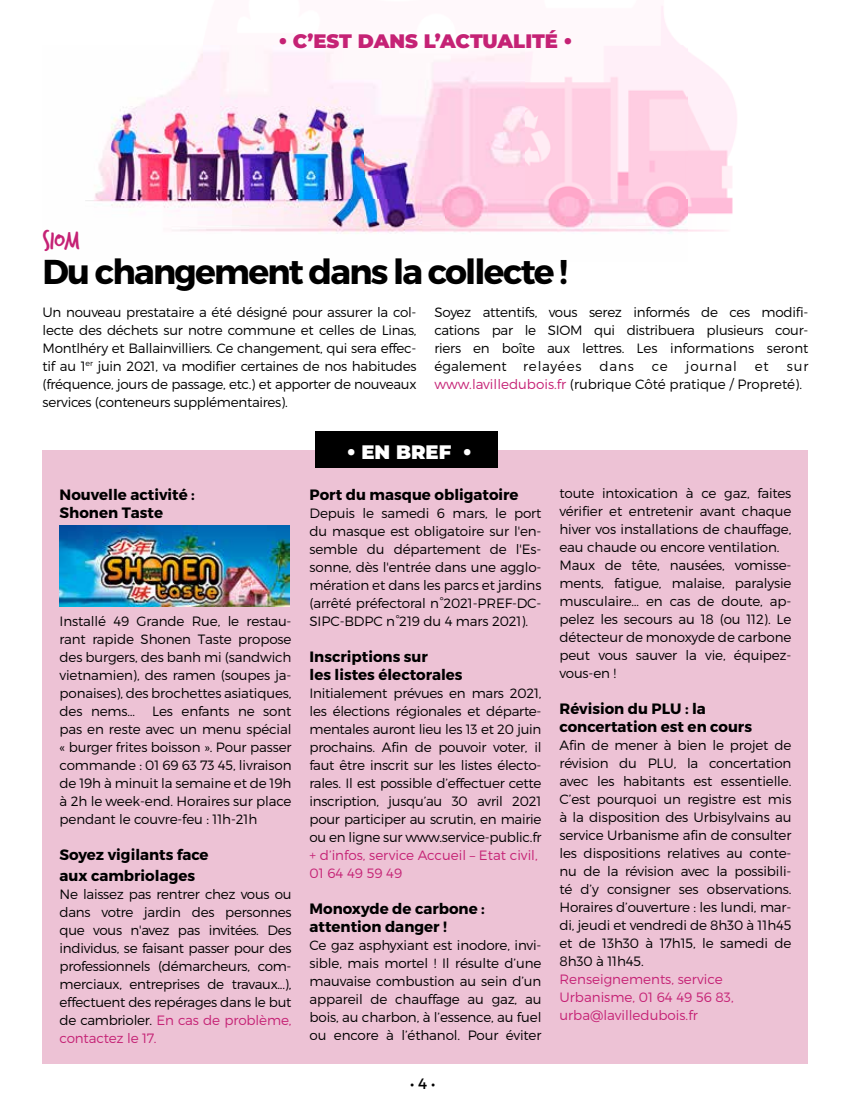
<style>
.page{position:relative;width:851px;height:1106px;background:#fff}
.page>*{position:absolute;margin:0;border:0;box-sizing:border-box;transform-origin:0 0}
.t1{font:700 34.5px "Montserrat";letter-spacing:-.05em;color:#000}
.t2{font:28.5px "Trash Hand";color:#c52275}
.t3{font:900 19.5px "Montserrat";color:#c52275}
.t4{font:900 19.5px "Montserrat";color:#fff}
.t5{font:700 15px/18px "Montserrat";color:#000}
.t6{font:15px "Montserrat";color:#000}
.t7{font:300 13.5px/18px "Montserrat";letter-spacing:-.01em;color:#000;text-align:justify}
.t8{font:300 13.5px/18px "Montserrat";color:#c52275}
.t9{font:300 13.5px "Montserrat";letter-spacing:.06em;color:#000}
.s1{color:#c52275}
</style>
<div class="page">
<img style="left:85px;top:6px;width:652px;height:228px">
<div style="left:43px;top:450px;width:765px;height:613px;background:#edc2d5"></div>
<div style="left:315px;top:432px;width:182px;height:36px;background:#000"></div>
<img style="left:60px;top:525px;width:229px;height:81px">
<h3 class="t3" style="left:278px;top:26px;width:295px">• C’EST DANS L’ACTUALITÉ •</h3>
<h2 class="t2" style="left:43px;top:226px;width:39px">SIOM</h2>
<h1 class="t1" style="left:43px;top:250px;width:527px">Du changement dans la collecte !</h1>
<p class="t7" style="left:43px;top:302px;width:375px">Un nouveau prestataire a été désigné pour assurer la col&shy;lecte des déchets sur notre commune et celles de Linas, Montlhéry et Ballainvilliers. Ce changement, qui sera effec&shy;tif au 1<sup>er</sup> juin 2021, va modifier certaines de nos habitudes (fréquence, jours de passage, etc.) et apporter de nouveaux services (conteneurs supplémentaires).</p>
<p class="t7" style="left:434px;top:302px;width:375px">Soyez attentifs, vous serez informés de ces modifi&shy;cations par le SIOM qui distribuera plusieurs cour&shy;riers en boîte aux lettres. Les informations seront également relayées</p>
<p class="t7" style="left:599px;top:356px;width:36px">dans</p>
<p class="t7" style="left:651px;top:356px;width:17px">ce</p>
<p class="t9" style="left:685px;top:357px;width:52px">journal</p>
<p class="t7" style="left:754px;top:356px;width:16px">et</p>
<p class="t7" style="left:434px;top:356px;width:375px;text-indent:352px">sur <span class="s1">www.lavilledubois.fr</span> (rubrique Côté pratique / Propreté).</p>
<p class="t5" style="left:60px;top:485px;width:137px">Nouvelle activité :<br>Shonen Taste</p>
<p class="t7" style="left:60px;top:611px;width:233px">Installé 49 Grande Rue, le restau&shy;rant rapide Shonen Taste propose des burgers, des banh mi (sandwich vietnamien), des ramen (soupes ja&shy;ponaises), des brochettes asiatiques, des nems…</p>
<p class="t7" style="left:60px;top:701px;width:233px;text-indent:93px">Les enfants ne sont pas en reste avec un menu spécial « burger frites boisson ». Pour passer commande : 01 69 63 73 45, livraison de 19h à minuit la semaine et de 19h à 2h le week-end. Horaires sur place pendant le couvre-feu : 11h-21h</p>
<p class="t5" style="left:60px;top:843px;width:150px;line-height:21.6px">Soyez vigilants face aux cambriolages</p>
<p class="t7" style="left:60px;top:885px;width:233px">Ne laissez pas rentrer chez vous ou dans votre jardin des personnes que vous n'avez pas invitées. Des individus, se faisant passer pour des professionnels (démarcheurs, com&shy;merciaux, entreprises de travaux...), effectuent des repérages dans le but de cambrioler. <span class="s1">En cas de problème, contactez le 17.</span></p>
<h3 class="t4" style="left:347px;top:437px;width:126px">• EN BREF •</h3>
<p class="t5" style="left:309px;top:485px;width:211px">Port du masque obligatoire</p>
<p class="t7" style="left:309px;top:503px;width:233px">Depuis le samedi 6 mars, le port du masque est obligatoire sur l'en&shy;semble du département de l'Es&shy;sonne, dès l'entrée dans une agglo&shy;mération et dans les parcs et jardins (arrêté préfectoral n°2021-PREF-DC-SIPC-BDPC n°219 du 4 mars 2021).</p>
<p class="t5" style="left:309px;top:647px;width:154px">Inscriptions sur<br>les listes électorales</p>
<p class="t7" style="left:309px;top:683px;width:233px">Initialement prévues en mars 2021, les élections régionales et départe&shy;mentales auront lieu les 13 et 20 juin prochains. Afin de pouvoir voter, il faut être inscrit sur les listes électo&shy;rales. Il est possible d’effectuer cette inscription, jusqu’au 30 avril 2021 pour participer au scrutin, en mairie ou en ligne sur www.service-public.fr</p>
<p class="t8" style="left:309px;top:845px;width:230px">+ d’infos, service Accueil – Etat civil,<br>01 64 49 59 49</p>
<p class="t5" style="left:309px;top:899px;width:177px">Monoxyde de carbone : attention danger !</p>
<p class="t7" style="left:309px;top:935px;width:233px">Ce gaz asphyxiant est inodore, invi&shy;sible, mais mortel ! Il résulte d’une mauvaise combustion au sein d’un appareil de chauffage au gaz, au bois, au charbon, à l’essence, au fuel ou encore à l’éthanol. Pour éviter</p>
<p class="t6" style="left:410px;top:1074px;width:27px">• 4 •</p>
<p class="t7" style="left:559px;top:484px;width:233px;text-align:left">toute intoxication à ce gaz, faites vérifier et entretenir avant chaque hiver vos installations de chauffage, eau chaude ou encore ventilation.<br>Maux de tête, nausées, vomisse&shy;ments, fatigue, malaise, paralysie musculaire… en cas de doute, ap&shy;pelez les secours au 18 (ou 112). Le détecteur de monoxyde de carbone peut vous sauver la vie, équipez&shy;vous-en !</p>
<p class="t5" style="left:559px;top:700px;width:194px">Révision du PLU : la concertation est en cours</p>
<p class="t7" style="left:559px;top:736px;width:233px">Afin de mener à bien le projet de révision du PLU, la concertation avec les habitants est essentielle.<br>C’est pourquoi un registre est mis à la disposition des Urbisylvains au service Urbanisme afin de consulter les dispositions relatives au conte&shy;nu de la révision avec la possibili&shy;té d’y consigner ses observations.<br>Horaires d’ouverture : les lundi, mar&shy;di, jeudi et vendredi de 8h30 à 11h45 et de 13h30 à 17h15, le samedi de 8h30 à 11h45.</p>
<p class="t8" style="left:559px;top:970px;width:176px">Renseignements, service<br>Urbanisme, 01 64 49 56 83, urba@lavilledubois.fr</p>
</div>
